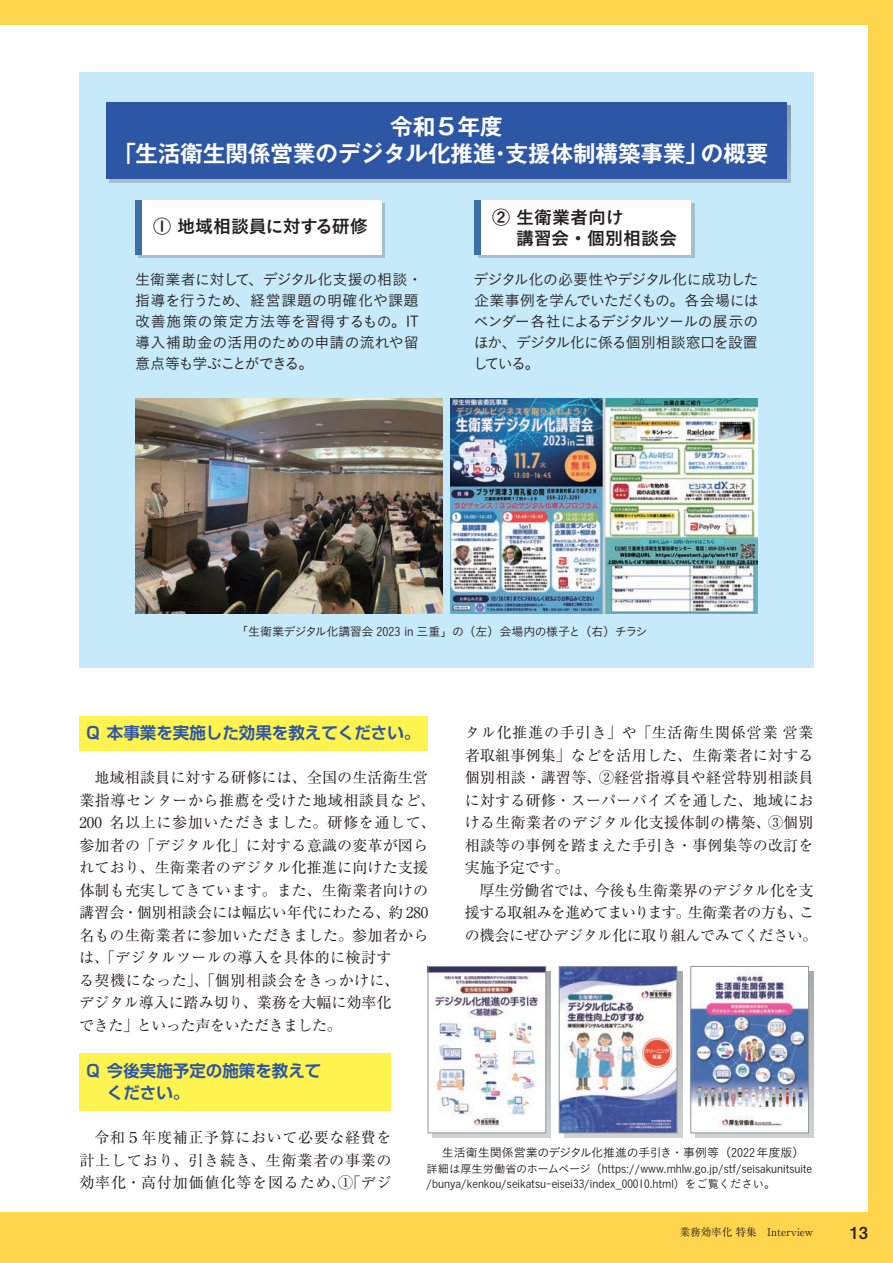
<style>
.page{position:relative;width:893px;height:1263px;background:#fed54d}
.page>*{position:absolute;margin:0;border:0;box-sizing:border-box;transform-origin:0 0}
.t1{font:700 22.5px/27px "Gothic MB101 Pro De";color:#fff;text-align:center}
.t2{font:18px/21px "Koburina Go Std N W6";color:#231f20}
.t3{font:18px "Koburina Go Std N W6";letter-spacing:-.03em;color:#231f20}
.t4{font:700 16.5px/22.5px "Shin Go Pro De";color:#2d56a5}
.t5{font:700 16.5px "Mi Go MB1 Std De";color:#231f20}
.t6{font:15px/22.5px "Ryumin Pro";letter-spacing:.015em;color:#231f20;text-align:justify}
.t7{font:15px/21px "Koburina Go Std N W3";color:#231f20}
.t8{font:15px/21px "Koburina Go Std N W3";letter-spacing:-.025em;color:#231f20;text-align:justify}
.t9{font:15px/22.5px "Ryumin Pro";letter-spacing:-.025em;color:#231f20}
.t10{font:12px "Koburina Go Std N W3";letter-spacing:-.04em;color:#231f20}
.t11{font:12px "Koburina Go Std N W3";color:#231f20}
.t12{font:11.25px/15px "Koburina Go Std N W3";color:#231f20}
.t13{font:10.5px "Ryumin Pro";color:#231f20}
</style>
<div class="page">
<div style="left:0;top:26px;width:867px;height:1186px;background:#fff"></div>
<svg style="left:433px;top:971px;width:118px;height:167px"></svg>
<svg style="left:564px;top:971px;width:118px;height:167px"></svg>
<svg style="left:696px;top:971px;width:117px;height:167px"></svg>
<div style="left:79px;top:716px;width:349px;height:34px;background:#fff34f"></div>
<div style="left:79px;top:1054px;width:312px;height:57px;background:#fff34f"></div>
<div style="left:79px;top:72px;width:734px;height:596px;background:#c6eafa"></div>
<div style="left:110px;top:105px;width:680px;height:77px;background:linear-gradient(to bottom,#829aa9,#a1c0cf)"></div>
<img style="left:430px;top:968px;width:114px;height:163px">
<div style="left:428px;top:966px;width:118px;height:167px;border:1px solid #939598"></div>
<img style="left:561px;top:968px;width:114px;height:163px">
<div style="left:559px;top:966px;width:118px;height:167px;border:1px solid #939598"></div>
<img style="left:692px;top:971px;width:115px;height:160px">
<div style="left:690px;top:966px;width:119px;height:167px;border:1px solid #939598"></div>
<img style="left:451px;top:399px;width:307px;height:215px">
<img style="left:135px;top:399px;width:307px;height:215px">
<svg style="left:478px;top:204px;width:216px;height:54px"></svg>
<div style="left:474px;top:200px;width:216px;height:54px;background:#fff"></div>
<div style="left:474px;top:200px;width:7px;height:54px;background:#3a70a6"></div>
<svg style="left:139px;top:204px;width:246px;height:54px"></svg>
<div style="left:135px;top:200px;width:246px;height:54px;background:#fff"></div>
<div style="left:135px;top:200px;width:6px;height:54px;background:#3a70a6"></div>
<div style="left:106px;top:102px;width:681px;height:77px;background:#2d56a5"></div>
<h1 class="t1" style="left:114px;top:110px;width:656px">令和５年度<br>「生活衛生関係営業のデジタル化推進・支援体制構築事業」の概要</h1>
<p class="t3" style="left:135px;top:213px;width:234px">　① 地域相談員に対する研修</p>
<p class="t7" style="left:135px;top:268px;width:289px">生衛業者に対して、デジタル化支援の相談・指導を行うため、経営課題の明確化や課題改善施策の策定方法等を習得するもの。IT導入補助金の活用のための申請の流れや留意点等も学ぶことができる。</p>
<p class="t2" style="left:474px;top:207px;width:204px">　② 生衛業者向け<br>　　 講習会・個別相談会</p>
<p class="t8" style="left:473px;top:268px;width:288px">デジタル化の必要性やデジタル化に成功した企業事例を学んでいただくもの。各会場にはベンダー各社によるデジタルツールの展示のほか、デジタル化に係る個別相談窓口を設置している。</p>
<p class="t10" style="left:236px;top:622px;width:413px">「生衛業デジタル化講習会 2023 in 三重」の（左）会場内の様子と（右）チラシ</p>
<p class="t4" style="left:85px;top:720px;width:337px">Ｑ 本事業を実施した効果を教えてください。｠</p>
<p class="t6" style="left:79px;top:765px;width:358px;text-align:left;text-indent:15px">地域相談員に対する研修には、全国の生活衛生営業指導センターから推薦を受けた地域相談員など、<br>200 名以上に参加いただきました。研修を通して、参加者の「デジタル化」に対する意識の変革が図られており、生衛業者のデジタル化推進に向けた支援体制も充実してきています。また、生衛業者向けの講習会・個別相談会には幅広い年代にわたる、約 280名もの生衛業者に参加いただきました。参加者からは、「デジタルツールの導入を具体的に検討す<br>る契機になった」、「個別相談会をきっかけに、<br>デジタル導入に踏み切り、業務を大幅に効率化<br>できた」といった声をいただきました。</p>
<p class="t4" style="left:79px;top:1057px;width:243px;text-indent:5px">Ｑ 今後実施予定の施策を教えて　 ください。｠</p>
<p class="t6" style="left:79px;top:1125px;width:314px;text-indent:15px">令和５年度補正予算において必要な経費を計上しており、引き続き、生衛業者の事業の効率化・高付加価値化等を図るため、①「デジ</p>
<p class="t6" style="left:465px;top:720px;width:350px">タル化推進の手引き」や「生活衛生関係営業 営業者取組事例集」などを活用した、生衛業者に対する個別相談・講習等、②経営指導員や経営特別相談員に対する研修・スーパーバイズを通した、地域における生衛業者のデジタル化支援体制の構築、③個別相談等の事例を踏まえた手引き・事例集等の改訂を実施予定です。｠</p>
<p class="t9" style="left:465px;top:878px;width:354px;text-indent:15px">厚生労働省では、今後も生衛業界のデジタル化を支援する取組みを進めてまいります。生衛業者の方も、この機会にぜひデジタル化に取り組んでみてください。｠</p>
<p class="t11" style="left:442px;top:1144px;width:364px">生活衛生関係営業のデジタル化推進の手引き・事例等（2022年度版）</p>
<p class="t12" style="left:427px;top:1161px;width:387px">詳細は厚生労働省のホームページ（https://www.mhlw.go.jp/stf/seisakunitsuite /bunya/kenkou/seikatsu-eisei33/index_00010.html）をご覧ください。</p>
<p class="t13" style="left:680px;top:1224px;width:135px">業務効率化 特集　Interview</p>
<p class="t5" style="left:850px;top:1220px;width:20px">13</p>
</div>
